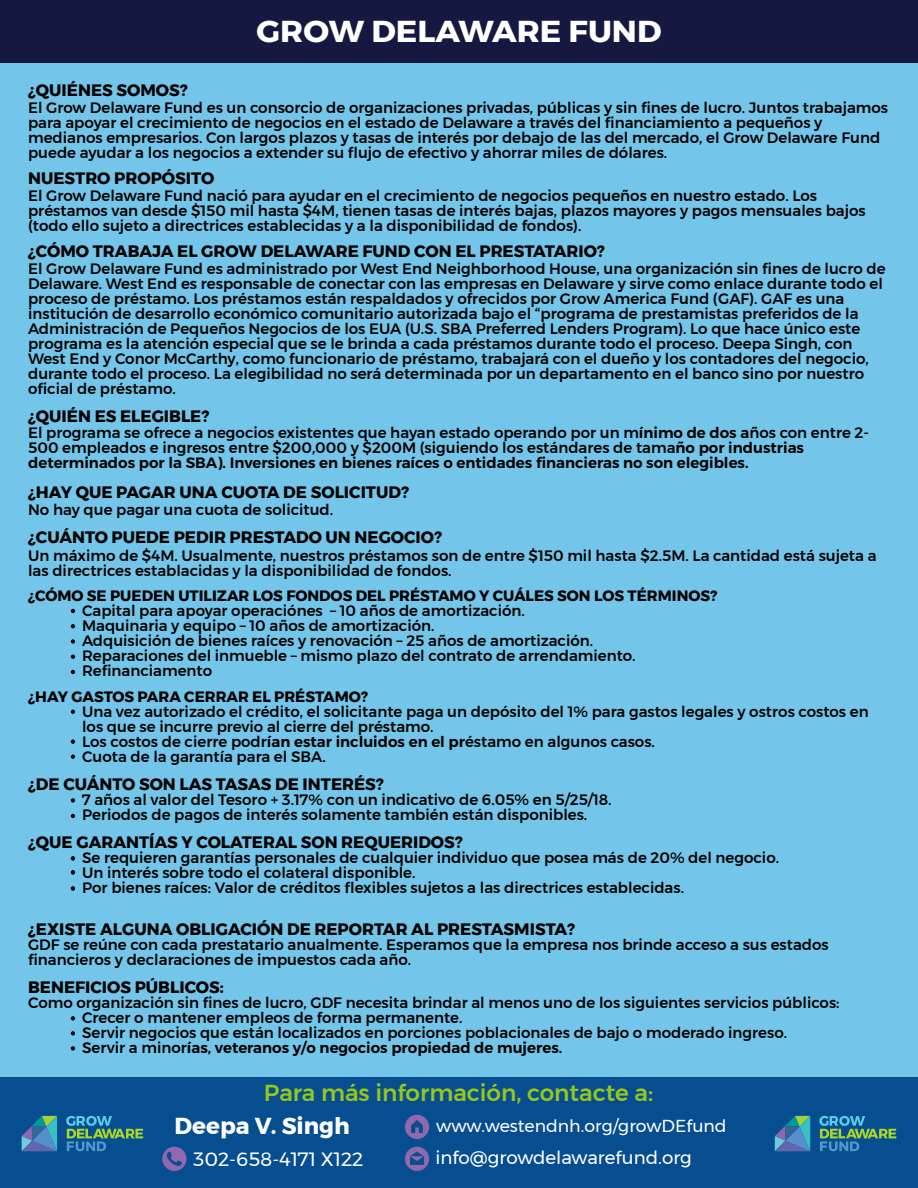
<style>
.page{position:relative;width:918px;height:1188px;background:#fff}
.page>*{position:absolute;margin:0;border:0;box-sizing:border-box;transform-origin:0 0}
.t1{font:700 30.15px "Montserrat";color:#fff;scale:1.06 1}
.t2{font:500 23.1px "Montserrat";color:#97c71c}
.t3{font:700 23.1px "Montserrat";color:#fff}
.t4{font:19.2px "Montserrat";color:#fff}
.t5{font:18.3px "Montserrat";color:#fff}
.t6{font:17.25px "Montserrat";color:#fff}
.t7{font:700 16.5px "Montserrat";color:#000}
.t8{font:500 15px/15px "Montserrat";color:#000}
.t9{font:700 15px "Montserrat";color:#000}
.s1{font-weight:600}
</style>
<div class="page">
<div style="left:0;top:63px;width:918px;height:1015px;background:#73c6ea"></div>
<div style="left:0;top:1078px;width:918px;height:110px;background:#064e90"></div>
<svg style="left:162px;top:1147px;width:25px;height:24px"></svg>
<svg style="left:405px;top:1147px;width:24px;height:24px"></svg>
<svg style="left:405px;top:1115px;width:24px;height:24px"></svg>
<svg style="left:22px;top:1116px;width:35px;height:35px"></svg>
<svg style="left:66px;top:1116px;width:77px;height:35px"></svg>
<svg style="left:775px;top:1116px;width:35px;height:35px"></svg>
<svg style="left:819px;top:1116px;width:77px;height:35px"></svg>
<svg style="left:71px;top:1016px;width:4px;height:4px"></svg>
<svg style="left:71px;top:1031px;width:4px;height:5px"></svg>
<svg style="left:71px;top:1046px;width:4px;height:5px"></svg>
<svg style="left:71px;top:856px;width:4px;height:5px"></svg>
<svg style="left:71px;top:870px;width:4px;height:5px"></svg>
<svg style="left:71px;top:886px;width:4px;height:5px"></svg>
<svg style="left:71px;top:798px;width:4px;height:5px"></svg>
<svg style="left:71px;top:814px;width:4px;height:4px"></svg>
<svg style="left:71px;top:710px;width:4px;height:4px"></svg>
<svg style="left:71px;top:740px;width:4px;height:4px"></svg>
<svg style="left:71px;top:755px;width:4px;height:4px"></svg>
<svg style="left:71px;top:609px;width:4px;height:4px"></svg>
<svg style="left:71px;top:624px;width:4px;height:4px"></svg>
<svg style="left:71px;top:639px;width:4px;height:5px"></svg>
<svg style="left:71px;top:655px;width:4px;height:4px"></svg>
<svg style="left:71px;top:670px;width:4px;height:4px"></svg>
<div style="left:0;top:0;width:918px;height:63px;background:#151841"></div>
<h1 class="t1" style="left:256px;top:13px;width:384px">GROW DELAWARE FUND</h1>
<p class="t7" style="left:28px;top:80px;width:161px">¿QUIÉNES SOMOS?</p>
<p class="t8" style="left:28px;top:100px;width:862px">El Grow Delaware Fund es un consorcio de organizaciones privadas, públicas y sin fines de lucro. Juntos trabajamos para apoyar el crecimiento de negocios en el estado de Delaware a través del financiamiento a pequeños y medianos empresarios. Con largos plazos y tasas de interés por debajo de las del mercado, el Grow Delaware Fund puede ayudar a los negocios a extender su flujo de efectivo y ahorrar miles de dólares.</p>
<p class="t7" style="left:28px;top:168px;width:188px">NUESTRO PROPÓSITO</p>
<p class="t8" style="left:28px;top:188px;width:839px">El Grow Delaware Fund nació para ayudar en el crecimiento de negocios pequeños en nuestro estado. Los préstamos van desde $150 mil hasta $4M, tienen tasas de interés bajas, plazos mayores y pagos mensuales bajos (todo ello sujeto a directrices establecidas y a la disponibilidad de fondos).</p>
<p class="t7" style="left:28px;top:241px;width:578px">¿CÓMO TRABAJA EL GROW DELAWARE FUND CON EL PRESTATARIO?</p>
<p class="t8" style="left:28px;top:261px;width:859px">El Grow Delaware Fund es administrado por West End Neighborhood House, una organización sin fines de lucro de Delaware. West End es responsable de conectar con las empresas en Delaware y sirve como enlace durante todo el proceso de préstamo. Los préstamos están respaldados y ofrecidos por Grow America Fund (GAF). GAF es una institución de desarrollo económico comunitario autorizada bajo el “programa de prestamistas preferidos de la Administración de Pequeños Negocios de los EUA (U.S. SBA Preferred Lenders Program). Lo que hace único este programa es la atención especial que se le brinda a cada préstamos durante todo el proceso. Deepa Singh, con West End y Conor McCarthy, como funcionario de préstamo, trabajará con el dueño y los contadores del negocio, durante todo el proceso. La elegibilidad no será determinada por un departamento en el banco sino por nuestro oficial de préstamo.</p>
<p class="t7" style="left:28px;top:406px;width:183px">¿QUIÉN ES ELEGIBLE?</p>
<p class="t8" style="left:28px;top:425px;width:842px">El programa se ofrece a negocios existentes que hayan estado operando por un m<span class="s1">ínimo de dos a</span>ños con entre 2-<br>500 empleados e ingresos entre $200,000 y $200M (siguiendo los estándares de tama<span class="s1">ño por industrias determinados por la SBA). Inversiones en bienes raíces o entidades financieras no son elegibles.</span></p>
<p class="t7" style="left:28px;top:483px;width:382px">¿HAY QUE PAGAR UNA CUOTA DE SOLICITUD?</p>
<p class="t8" style="left:28px;top:502px;width:307px">No hay que pagar una cuota de solicitud.</p>
<p class="t7" style="left:28px;top:527px;width:415px">¿CUÁNTO PUEDE PEDIR PRESTADO UN NEGOCIO?</p>
<p class="t8" style="left:28px;top:548px;width:850px">Un máximo de $4M. Usualmente, nuestros préstamos son de entre $150 mil hasta $2.5M. La cantidad está sujeta a las directrices establacidas y la disponibilidad de fondos.</p>
<p class="t9" style="left:28px;top:587px;width:691px">¿CÓMO SE PUEDEN UTILIZAR LOS FONDOS DEL PRÉSTAMO Y CUÁLES SON LOS TÉRMINOS?</p>
<p class="t8" style="left:82px;top:604px;width:555px">Capital para apoyar operaciónes – 10 años de amortización.<br>Maquinaria y equipo – 10 años de amortización.<br>Adquisición de bienes raíces y renovación – 25 años de amortización.<br>Reparaciones del inmueble – mismo plazo del contrato de arrendamiento.<br>Refinanciamento</p>
<p class="t9" style="left:28px;top:687px;width:341px">¿HAY GASTOS PARA CERRAR EL PRÉSTAMO?</p>
<p class="t8" style="left:82px;top:704px;width:788px">Una vez autorizado el crédito, el solicitante paga un depósito del 1% para gastos legales y ostros costos en los que se incurre previo al cierre del préstamo.<br>Los costos de cierre podr<span class="s1">ían estar incluidos en el pr</span>éstamo en algunos casos.<br>Cuota de la garantía para el SBA.</p>
<p class="t7" style="left:28px;top:774px;width:357px">¿DE CUÁNTO SON LAS TASAS DE INTERÉS?</p>
<p class="t8" style="left:82px;top:792px;width:531px">7 años al valor del Tesoro + 3.17% con un indicativo de 6.05% en 5/25/18.<br>Periodos de pagos de interés solamente también están disponibles.</p>
<p class="t7" style="left:28px;top:832px;width:436px">¿QUE GARANTÍAS Y COLATERAL SON REQUERIDOS?</p>
<p class="t8" style="left:82px;top:850px;width:699px">Se requieren garantías personales de cualquier individuo que posea más de 20% del negocio.<br>Un interés sobre todo el colateral disponible.<br>Por bienes raíces: Valor de créditos flexibles sujetos a las directrices establecidas.</p>
<p class="t7" style="left:28px;top:919px;width:549px">¿EXISTE ALGUNA OBLIGACIÓN DE REPORTAR AL PRESTASMISTA?</p>
<p class="t8" style="left:28px;top:937px;width:802px">GDF se reúne con cada prestatario anualmente. Esperamos que la empresa nos brinde acceso a sus estados financieros y declaraciones de impuestos cada año.</p>
<p class="t7" style="left:28px;top:977px;width:197px">BENEFICIOS PÚBLICOS:</p>
<p class="t8" style="left:82px;top:995px;width:759px;text-indent:-54px">Como organización sin fines de lucro, GDF necesita brindar al menos uno de los siguientes servicios públicos:<br>Crecer o mantener empleos de forma permanente.<br>Servir negocios que están localizados en porciones poblacionales de bajo o moderado ingreso.<br>Servir a minor<span class="s1">ías, veteranos y/o negocios propiedad de mujeres.</span></p>
<h2 class="t2" style="left:264px;top:1079px;width:391px">Para más información, contacte a:</h2>
<h2 class="t3" style="left:175px;top:1111px;width:177px">Deepa V. Singh</h2>
<p class="t4" style="left:193px;top:1147px;width:172px">302-658-4171 X122</p>
<p class="t6" style="left:436px;top:1116px;width:292px">www.westendnh.org/growDEfund</p>
<p class="t5" style="left:436px;top:1146px;width:258px">info@growdelawarefund.org</p>
</div>
